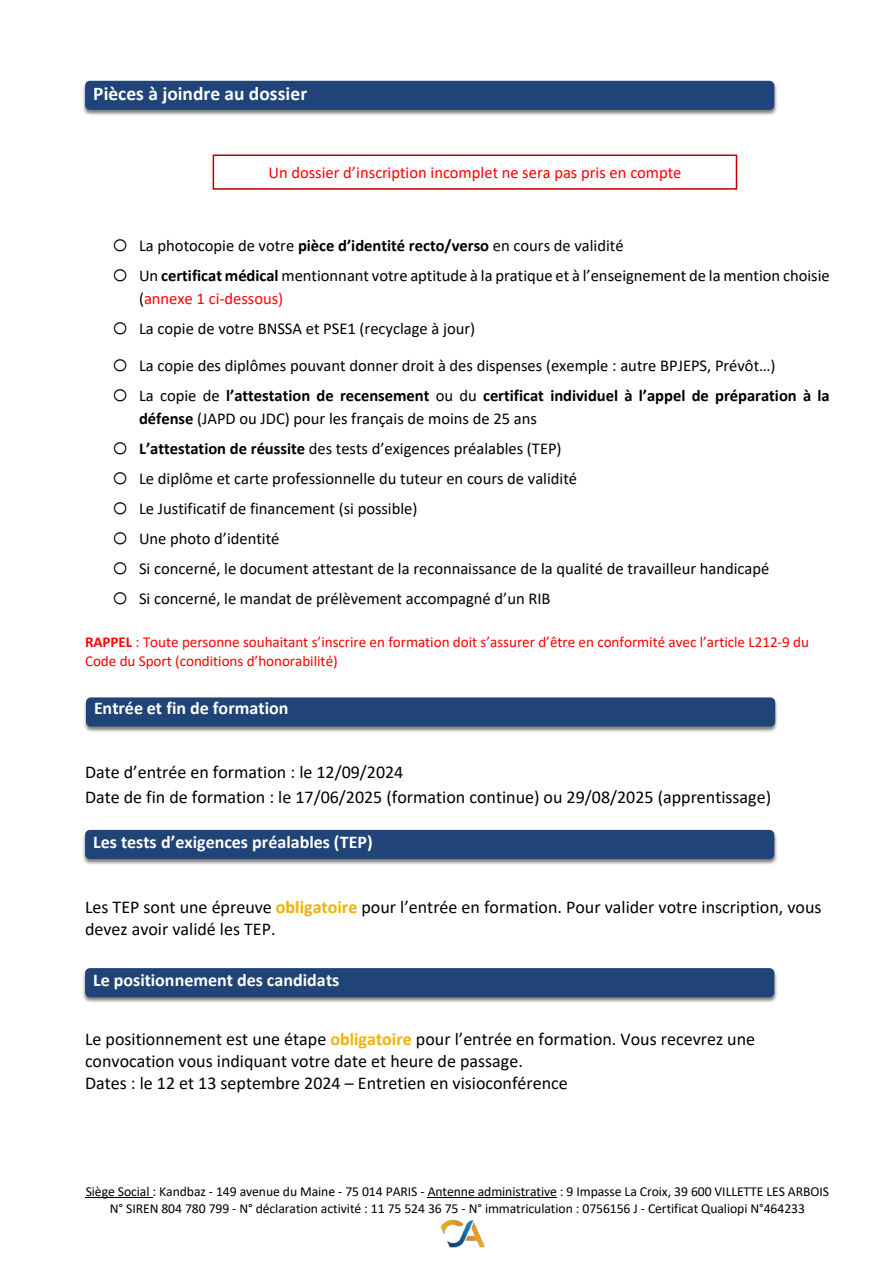
<style>
.page{position:relative;width:893px;height:1263px;background:#fff}
.page>*{position:absolute;margin:0;border:0;box-sizing:border-box;transform-origin:0 0}
.t1{font:700 19.5px "Calibri";color:#fff}
.t2{font:18px/21.9px "Calibri";color:#000}
.t3{font:700 18px "Calibri";color:#fff}
.t4{font:16.5px/30px "Calibri";color:#000}
.t5{font:16.5px "Calibri";color:#f00}
.t6{font:15.15px/18.3px "Calibri";letter-spacing:-.005em;color:#f00}
.t7{font:13.65px/16.5px "Calibri";letter-spacing:-.005em;color:#000;text-align:center}
.s1{font-family:"Courier New";font-size:27px}
.s2{font-weight:700}
.s3{color:#f00}
.s4{font-weight:700;color:#f3b000}
</style>
<div class="page">
<hr style="left:86px;top:1197px;width:67px;height:1px;background:#000">
<hr style="left:427px;top:1197px;width:130px;height:1px;background:#000">
<img style="left:441px;top:1219px;width:44px;height:28px">
<div style="left:212px;top:154px;width:525px;height:36px;border:2px solid #c00000"></div>
<img style="left:212px;top:162px;width:526px;height:20px">
<img style="left:82px;top:968px;width:695px;height:35px">
<div style="left:85px;top:968px;width:689px;height:29px;background:#204477;border-radius:5px"></div>
<img style="left:85px;top:968px;width:602px;height:22px">
<img style="left:82px;top:80px;width:695px;height:35px">
<div style="left:85px;top:81px;width:689px;height:29px;background:#204477;border-radius:5px"></div>
<img style="left:84px;top:697px;width:693px;height:35px">
<div style="left:86px;top:697px;width:689px;height:30px;background:#204477;border-radius:5px"></div>
<img style="left:86px;top:697px;width:601px;height:5px">
<img style="left:82px;top:829px;width:695px;height:36px">
<div style="left:85px;top:830px;width:689px;height:29px;background:#204477;border-radius:5px"></div>
<p class="t1" style="left:93px;top:81px;width:215px">Pièces à joindre au dossier</p>
<p class="t5" style="left:268px;top:162px;width:414px">Un dossier d’inscription incomplet ne sera pas pris en compte</p>
<p class="t4" style="left:112px;top:230px;width:719px"><span class="s1">o</span> La photocopie de votre <span class="s2">pièce d’identité recto/verso</span> en cours de validité<br><span class="s1">o</span> Un <span class="s2">certificat médical</span> mentionnant votre aptitude à la pratique et à l’enseignement de la mention choisie</p>
<p class="t4" style="left:112px;top:283px;width:364px;text-indent:27px">(<span class="s3">annexe 1 ci-dessous)<br></span><span class="s1">o</span> La copie de votre BNSSA et PSE1 (recyclage à jour)</p>
<p class="t4" style="left:112px;top:350px;width:719px"><span class="s1">o</span> La copie des diplômes pouvant donner droit à des dispenses (exemple : autre BPJEPS, Prévôt…)<br><span class="s1">o</span> La copie de <span class="s2">l’attestation de recensement</span> ou du <span class="s2">certificat individuel à l’appel de préparation à la</span></p>
<p class="t4" style="left:112px;top:403px;width:658px;text-indent:27px"><span class="s2">défense</span> (JAPD ou JDC) pour les français de moins de 25 ans<br><span class="s1">o</span> <span class="s2">L’attestation de réussite</span> des tests d’exigences préalables (TEP)<br><span class="s1">o</span> Le diplôme et carte professionnelle du tuteur en cours de validité<br><span class="s1">o</span> Le Justificatif de financement (si possible)<br><span class="s1">o</span> Une photo d’identité<br><span class="s1">o</span> Si concerné, le document attestant de la reconnaissance de la qualité de travailleur handicapé <span class="s1">o</span> Si concerné, le mandat de prélèvement accompagné d’un RIB</p>
<p class="t6" style="left:85px;top:633px;width:725px"><span class="s2">RAPPEL</span> : Toute personne souhaitant s’inscrire en formation doit s’assurer d’être en conformité avec l’article L212-9 du<br>Code du Sport (conditions d’honorabilité)</p>
<p class="t3" style="left:94px;top:696px;width:196px">Entrée et fin de formation</p>
<p class="t2" style="left:85px;top:759px;width:687px;line-height:25.2px">Date d’entrée en formation : le 12/09/2024<br>Date de fin de formation : le 17/06/2025 (formation continue) ou 29/08/2025 (apprentissage)</p>
<p class="t3" style="left:93px;top:830px;width:281px">Les tests d’exigences préalables (TEP)</p>
<p class="t2" style="left:85px;top:896px;width:738px">Les TEP sont une épreuve <span class="s4">obligatoire</span> pour l’entrée en formation. Pour valider votre inscription, vous devez avoir validé les TEP.</p>
<p class="t3" style="left:93px;top:969px;width:247px">Le positionnement des candidats</p>
<p class="t2" style="left:85px;top:1028px;width:671px">Le positionnement est une étape <span class="s4">obligatoire</span> pour l’entrée en formation. Vous recevrez une convocation vous indiquant votre date et heure de passage.<br>Dates : le 12 et 13 septembre 2024 – Entretien en visioconférence</p>
<p class="t7" style="left:86px;top:1183px;width:744px">Siège Social : Kandbaz - 149 avenue du Maine - 75 014 PARIS - Antenne administrative : 9 Impasse La Croix, 39 600 VILLETTE LES ARBOIS<br>N° SIREN 804 780 799 - N° déclaration activité : 11 75 524 36 75 - N° immatriculation : 0756156 J - Certificat Qualiopi N°464233</p>
</div>
